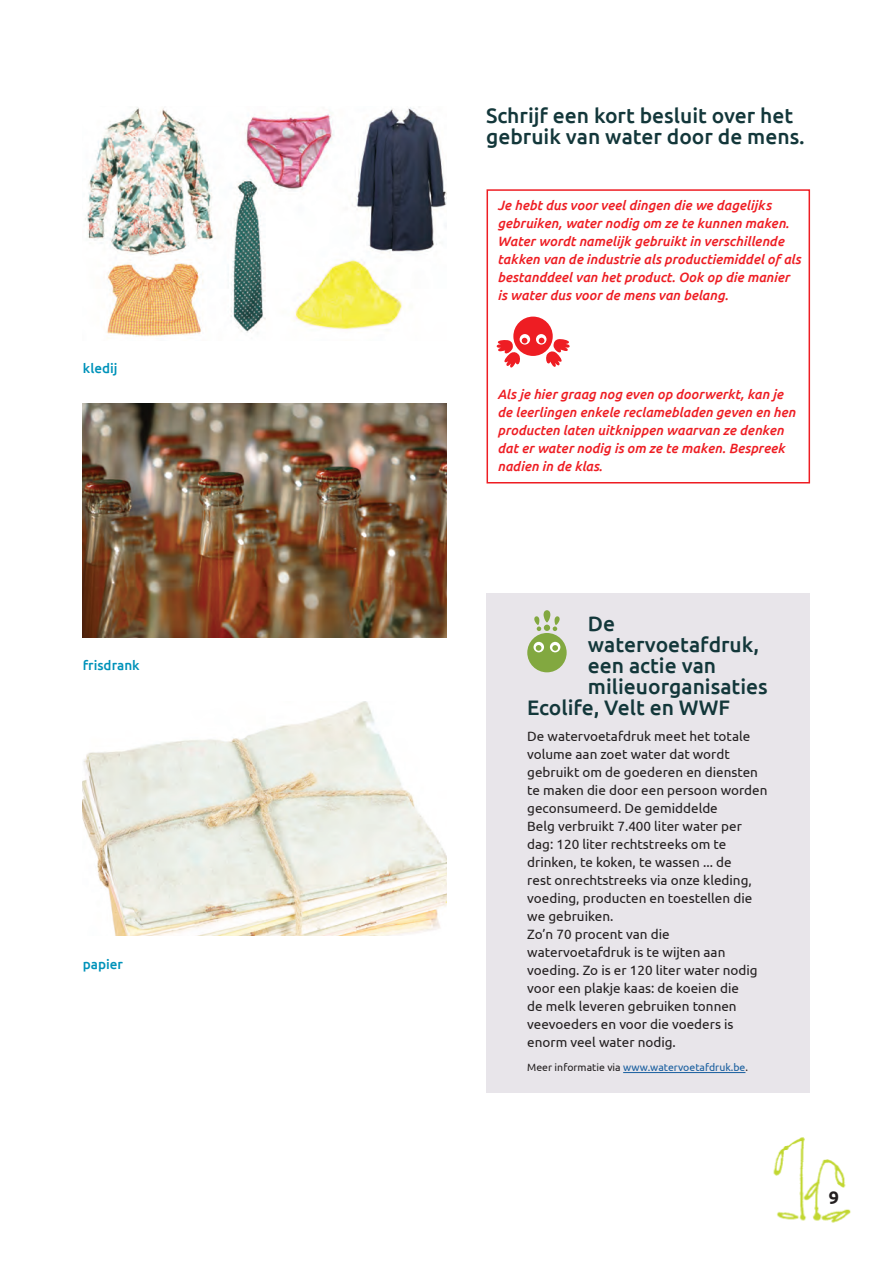
<style>
.page{position:relative;width:893px;height:1263px;background:#fff}
.page>*{position:absolute;margin:0;border:0;box-sizing:border-box;transform-origin:0 0}
.Pictotekst{font:500 21px/21px "Ubuntu";color:#13373a}
.t1{font:700 18px "Ubuntu";color:#231f20}
.Antwoordbody{font:italic 500 13.5px/18px "Ubuntu";color:#ee1d23}
.Body_min{font:13.5px/18px "Ubuntu";color:#231f20}
.Body{font:13.5px/18px "Ubuntu";color:#231f20}
.Antwoordbody-2{font:500 13.5px "Ubuntu";color:#0093ba}
.voetnoot{font:10.5px "Ubuntu";color:#175d9e}
.s1{color:#231f20}
</style>
<div class="page">
<div style="left:487px;top:593px;width:323px;height:500px;background:#e8e5ea"></div>
<div style="left:527px;top:633px;width:40px;height:39px;background:#82a840;border-radius:50%"></div>
<svg style="left:534px;top:610px;width:26px;height:21px"></svg>
<div style="left:550px;top:642px;width:10px;height:10px;background:#fff;border-radius:50%"></div>
<svg style="left:533px;top:642px;width:11px;height:10px"></svg>
<svg style="left:552px;top:645px;width:6px;height:6px"></svg>
<svg style="left:536px;top:645px;width:5px;height:6px"></svg>
<hr style="left:623px;top:1072px;width:122px;height:1px;background:#175d9e">
<img style="left:83px;top:702px;width:363px;height:233px">
<img style="left:85px;top:107px;width:361px;height:230px">
<img style="left:83px;top:404px;width:363px;height:234px">
<svg style="left:497px;top:317px;width:73px;height:51px"></svg>
<div style="left:486px;top:189px;width:324px;height:294px;border:2px solid #ee1d23"></div>
<img style="left:773px;top:1137px;width:78px;height:86px">
<p class="Antwoordbody-2" style="left:83px;top:359px;width:36px">kledij</p>
<p class="Antwoordbody-2" style="left:83px;top:656px;width:58px">frisdrank</p>
<p class="Antwoordbody-2" style="left:83px;top:956px;width:42px">papier</p>
<p class="Pictotekst" style="left:486px;top:104px;width:320px">Schrijf een kort besluit over het gebruik van water door de mens.</p>
<p class="Antwoordbody" style="left:497px;top:196px;width:305px">Je hebt dus voor veel dingen die we dagelijks gebruiken, water nodig om ze te kunnen maken.<br>Water wordt namelijk gebruikt in verschillende takken van de industrie als productiemiddel of als bestanddeel van het product. Ook op die manier is water dus voor de mens van belang.</p>
<p class="Antwoordbody" style="left:497px;top:385px;width:300px">Als je hier graag nog even op doorwerkt, kan je de leerlingen enkele reclamebladen geven en hen producten laten uitknippen waarvan ze denken dat er water nodig is om ze te maken. Bespreek nadien in de klas.</p>
<p class="Pictotekst" style="left:588px;top:612px;width:29px">De</p>
<p class="Pictotekst" style="left:588px;top:633px;width:173px">watervoetafdruk,</p>
<p class="Pictotekst" style="left:588px;top:654px;width:130px">een actie van</p>
<p class="Pictotekst" style="left:588px;top:675px;width:181px">milieuorganisaties</p>
<p class="Pictotekst" style="left:527px;top:696px;width:204px">Ecolife, Velt en WWF</p>
<p class="Body_min" style="left:527px;top:727px;width:242px">De watervoetafdruk meet het totale volume aan zoet water dat wordt gebruikt om de goederen en diensten te maken die door een persoon worden geconsumeerd. De gemiddelde<br>Belg verbruikt 7.400 liter water per dag: 120 liter rechtstreeks om te drinken, te koken, te wassen ... de<br>rest onrechtstreeks via onze kleding, voeding, producten en toestellen die we gebruiken.</p>
<p class="Body" style="left:527px;top:925px;width:232px">Zo’n 70 procent van die watervoetafdruk is te wijten aan voeding. Zo is er 120 liter water nodig voor een plakje kaas: de koeien die de melk leveren gebruiken tonnen veevoeders en voor die voeders is enorm veel water nodig.</p>
<p class="voetnoot" style="left:527px;top:1061px;width:222px"><span class="s1">Meer informatie via</span> www.watervoetafdruk.be<span class="s1">.</span></p>
<h2 class="t1" style="left:829px;top:1187px;width:12px">9</h2>
</div>
